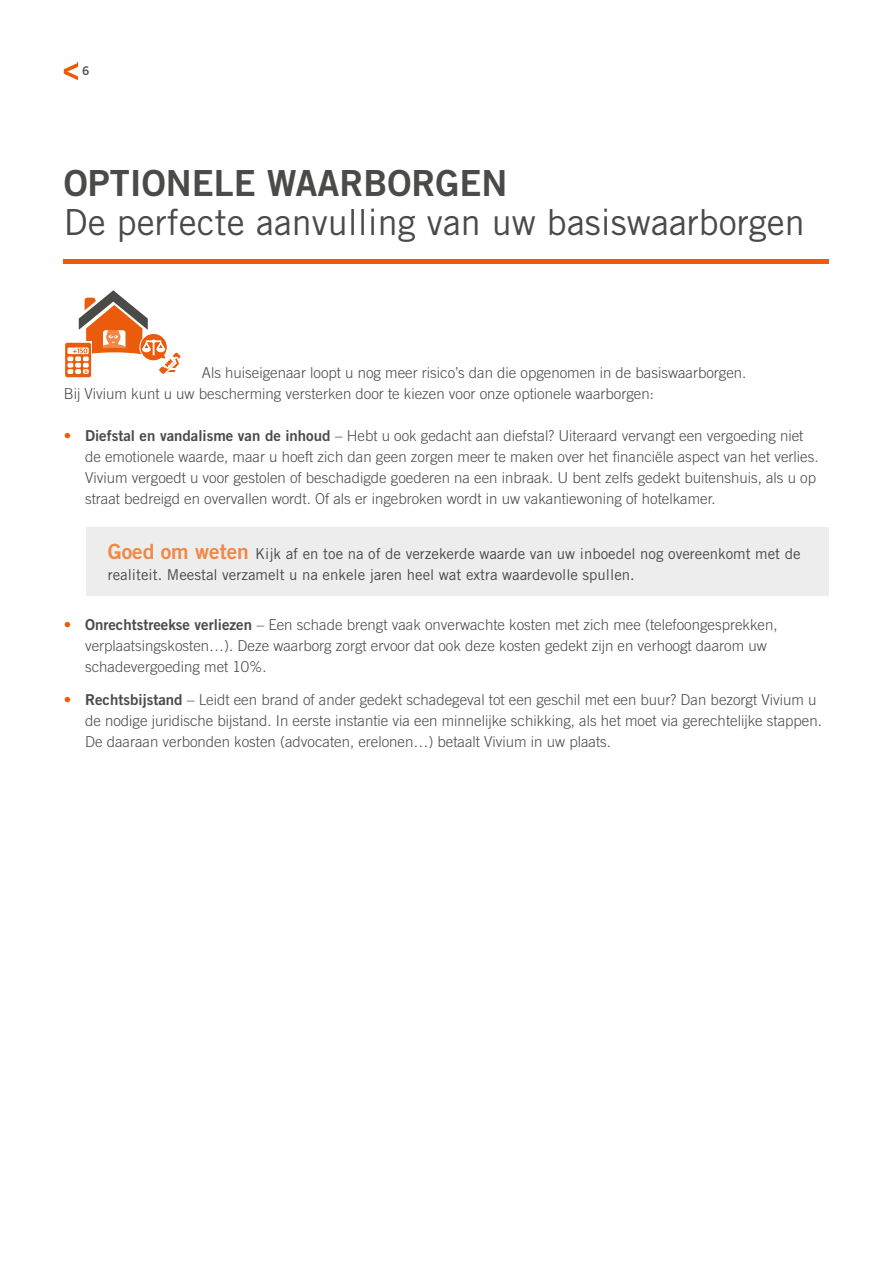
<style>
.page{position:relative;width:893px;height:1263px;background:#fff}
.page>*{position:absolute;margin:0;border:0;box-sizing:border-box;transform-origin:0 0}
.t1{font:36px "Trade Gothic LT Std";color:#4a4a49}
.t2{font:36px "Trade Gothic LT Std Bd 2";color:#4a4a49}
.t3{font:300 15px/21px "Trade Gothic LT Std";color:#4a4a49}
.t4{font:15px/21px "Trade Gothic LT Std";color:#4a4a49}
.t5{font:12px "Trade Gothic LT Std Bd 2";color:#575756}
.s1{font-family:"Trade Gothic LT Std Bd 2";font-weight:400;color:#ea5b0b}
.s2{font-family:"Trade Gothic LT Std Bd 2";font-weight:400}
.s3{font-family:"Trade Gothic LT Std Bd 2";font-size:21px;color:#f18848}
</style>
<div class="page">
<svg style="left:64px;top:62px;width:14px;height:18px"></svg>
<hr style="left:64px;top:260px;width:765px;height:4px;background:#ea5b0b">
<svg style="left:66px;top:377px;width:24px;height:1px"></svg>
<svg style="left:65px;top:290px;width:116px;height:87px"></svg>
<div style="left:86px;top:528px;width:743px;height:68px;background:#ededed"></div>
<p class="t5" style="left:82px;top:63px;width:9px">6</p>
<h1 class="t2" style="left:64px;top:161px;width:445px">OPTIONELE WAARBORGEN</h1>
<h1 class="t1" style="left:64px;top:200px;width:742px">De perfecte aanvulling van uw basiswaarborgen</h1>
<p class="t3" style="left:64px;top:362px;width:684px;text-indent:138px">Als huiseigenaar loopt u nog meer risico’s dan die opgenomen in de basiswaarborgen.<br>Bij Vivium kunt u uw bescherming versterken door te kiezen voor onze optionele waarborgen:</p>
<p class="t3" style="left:85px;top:425px;width:735px;text-indent:-21px"><span class="s1">•</span> <span class="s2">Diefstal en vandalisme van de inhoud</span> – Hebt u ook gedacht aan diefstal? Uiteraard vervangt een vergoeding niet de emotionele waarde, maar u hoeft zich dan geen zorgen meer te maken over het financiële aspect van het verlies.<br>Vivium vergoedt u voor gestolen of beschadigde goederen na een inbraak. U bent zelfs gedekt buitenshuis, als u op straat bedreigd en overvallen wordt. Of als er ingebroken wordt in uw vakantiewoning of hotelkamer.</p>
<p class="t4" style="left:108px;top:543px;width:694px"><span class="s3">Goed om weten</span> Kijk af en toe na of de verzekerde waarde van uw inboedel nog overeenkomt met de realiteit. Meestal verzamelt u na enkele jaren heel wat extra waardevolle spullen.</p>
<p class="t3" style="left:85px;top:614px;width:694px;text-indent:-21px"><span class="s1">•</span> <span class="s2">Onrechtstreekse verliezen</span> – Een schade brengt vaak onverwachte kosten met zich mee (telefoongesprekken, verplaatsingskosten…). Deze waarborg zorgt ervoor dat ook deze kosten gedekt zijn en verhoogt daarom uw schadevergoeding met 10%.</p>
<p class="t3" style="left:85px;top:689px;width:738px;text-indent:-21px"><span class="s1">•</span> <span class="s2">Rechtsbijstand</span> – Leidt een brand of ander gedekt schadegeval tot een geschil met een buur? Dan bezorgt Vivium u de nodige juridische bijstand. In eerste instantie via een minnelijke schikking, als het moet via gerechtelijke stappen.<br>De daaraan verbonden kosten (advocaten, erelonen…) betaalt Vivium in uw plaats.</p>
</div>
